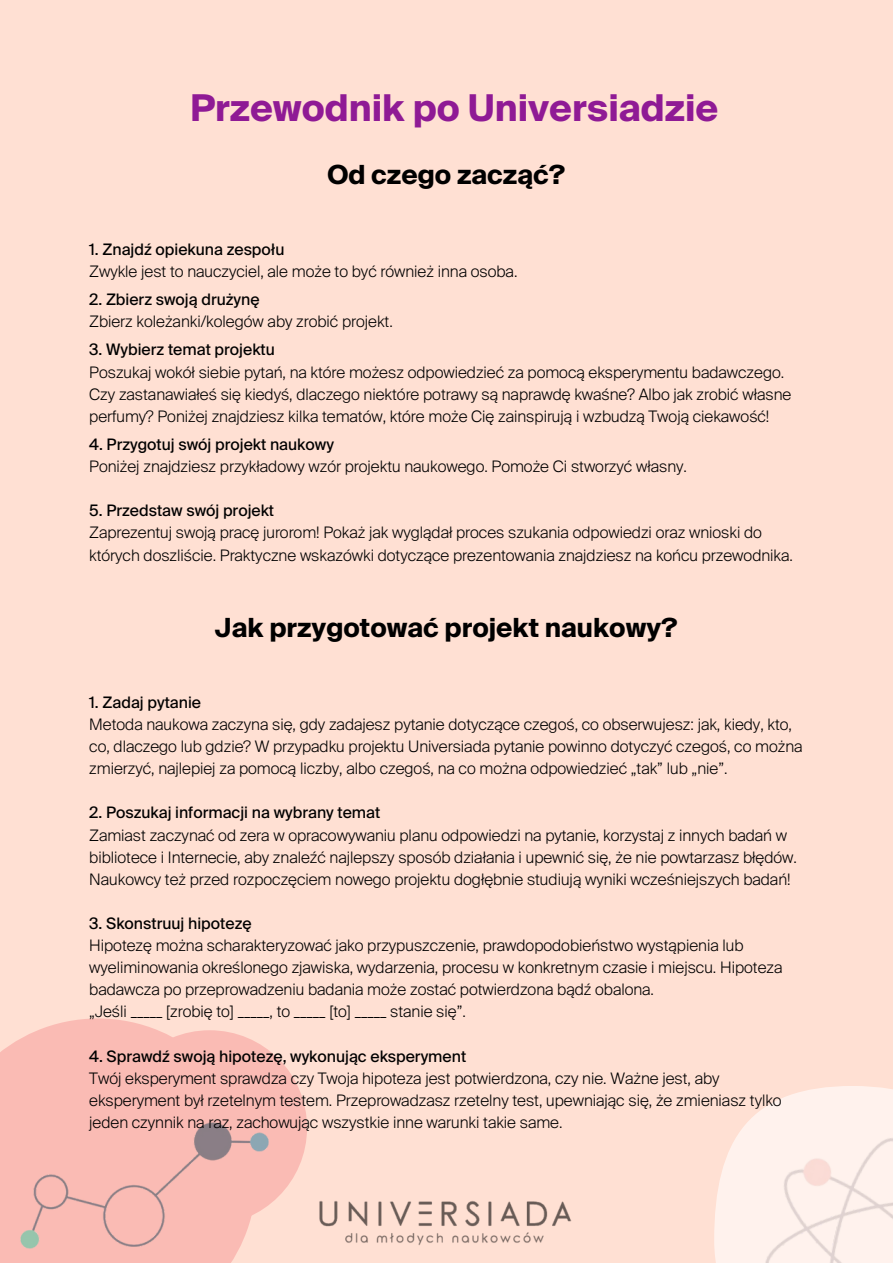
<style>
.page{position:relative;width:893px;height:1264px;background:#fff}
.page>*{position:absolute;margin:0;border:0;box-sizing:border-box;transform-origin:0 0}
.t1{font:700 36.9px "Suisse Intl";color:#8f1a95}
.t2{font:700 26.4px "Suisse Intl";color:#000}
.t3{font:300 15.75px/22px "Suisse Intl";color:#000}
.t4{font:15.75px "Suisse Intl";color:#000}
</style>
<div class="page">
<div style="left:0;top:0;width:892px;height:1262px;background:#ffe0d3"></div>
<svg style="left:0;top:1018px;width:172px;height:66px;fill:#fabbb4"></svg>
<div style="left:112px;top:1030px;width:195px;height:194px;background:#fabbb4;border-radius:50%"></div>
<img style="left:319px;top:1201px;width:253px;height:45px">
<img style="left:714px;top:1086px;width:178px;height:176px">
<img style="left:0;top:1084px;width:279px;height:178px">
<h1 class="t1" style="left:190px;top:92px;width:530px">Przewodnik po Universiadzie</h1>
<h2 class="t2" style="left:327px;top:164px;width:239px">Od czego zacząć?</h2>
<p class="t4" style="left:89px;top:243px;width:197px">1. Znajdź opiekuna zespołu</p>
<p class="t3" style="left:89px;top:262px;width:429px">Zwykle jest to nauczyciel, ale może to być również inna osoba.</p>
<p class="t4" style="left:89px;top:293px;width:172px">2. Zbierz swoją drużynę</p>
<p class="t3" style="left:89px;top:312px;width:305px">Zbierz koleżanki/kolegów aby zrobić projekt.</p>
<p class="t4" style="left:89px;top:343px;width:187px">3. Wybierz temat projektu</p>
<p class="t3" style="left:89px;top:362px;width:703px">Poszukaj wokół siebie pytań, na które możesz odpowiedzieć za pomocą eksperymentu badawczego.<br>Czy zastanawiałeś się kiedyś, dlaczego niektóre potrawy są naprawdę kwaśne? Albo jak zrobić własne perfumy? Poniżej znajdziesz kilka tematów, które może Cię zainspirują i wzbudzą Twoją ciekawość!</p>
<p class="t4" style="left:89px;top:438px;width:246px">4. Przygotuj swój projekt naukowy</p>
<p class="t3" style="left:89px;top:456px;width:599px">Poniżej znajdziesz przykładowy wzór projektu naukowego. Pomoże Ci stworzyć własny.</p>
<p class="t4" style="left:89px;top:504px;width:186px">5. Przedstaw swój projekt</p>
<p class="t3" style="left:89px;top:523px;width:705px">Zaprezentuj swoją pracę jurorom! Pokaż jak wyglądał proces szukania odpowiedzi oraz wnioski do których doszliście. Praktyczne wskazówki dotyczące prezentowania znajdziesz na końcu przewodnika.</p>
<h2 class="t2" style="left:215px;top:616px;width:464px">Jak przygotować projekt naukowy?</h2>
<p class="t4" style="left:89px;top:695px;width:113px">1. Zadaj pytanie</p>
<p class="t3" style="left:89px;top:714px;width:714px">Metoda naukowa zaczyna się, gdy zadajesz pytanie dotyczące czegoś, co obserwujesz: jak, kiedy, kto, co, dlaczego lub gdzie? W przypadku projektu Universiada pytanie powinno dotyczyć czegoś, co można zmierzyć, najlepiej za pomocą liczby, albo czegoś, na co można odpowiedzieć „tak” lub „nie”.</p>
<p class="t4" style="left:89px;top:806px;width:292px">2. Poszukaj informacji na wybrany temat</p>
<p class="t3" style="left:89px;top:825px;width:709px">Zamiast zaczynać od zera w opracowywaniu planu odpowiedzi na pytanie, korzystaj z innych badań w bibliotece i Internecie, aby znaleźć najlepszy sposób działania i upewnić się, że nie powtarzasz błędów.<br>Naukowcy też przed rozpoczęciem nowego projektu dogłębnie studiują wyniki wcześniejszych badań!</p>
<p class="t4" style="left:89px;top:916px;width:164px">3. Skonstruuj hipotezę</p>
<p class="t3" style="left:89px;top:935px;width:694px">Hipotezę można scharakteryzować jako przypuszczenie, prawdopodobieństwo wystąpienia lub wyeliminowania określonego zjawiska, wydarzenia, procesu w konkretnym czasie i miejscu. Hipoteza badawcza po przeprowadzeniu badania może zostać potwierdzona bądź obalona.<br>„Jeśli _____ [zrobię to] _____, to _____ [to] _____ stanie się”.</p>
<p class="t4" style="left:89px;top:1049px;width:378px">4. Sprawdź swoją hipotezę, wykonując eksperyment</p>
<p class="t3" style="left:89px;top:1068px;width:693px">Twój eksperyment sprawdza czy Twoja hipoteza jest potwierdzona, czy nie. Ważne jest, aby eksperyment był rzetelnym testem. Przeprowadzasz rzetelny test, upewniając się, że zmieniasz tylko jeden czynnik na raz, zachowując wszystkie inne warunki takie same.</p>
</div>
